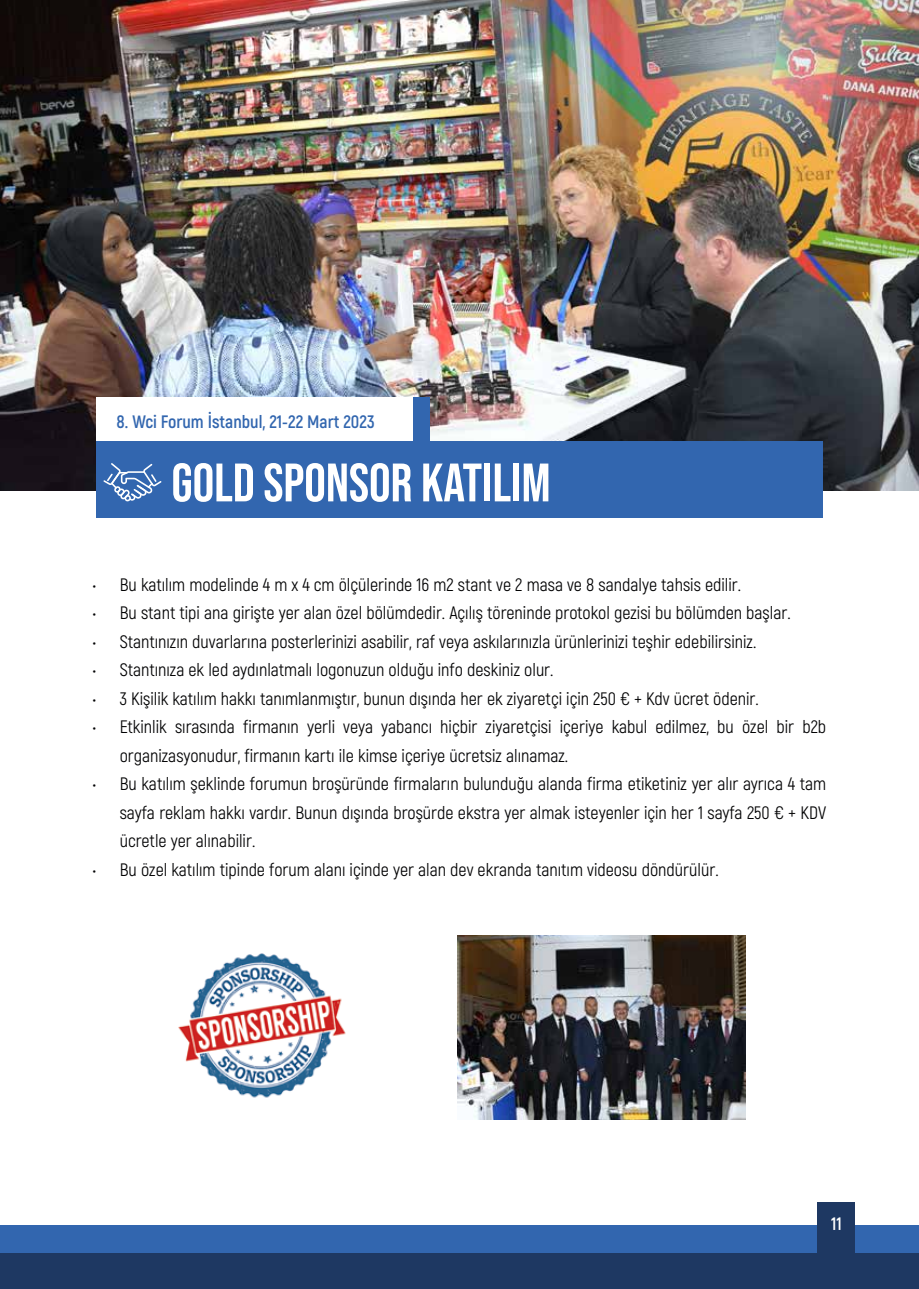
<style>
.page{position:relative;width:919px;height:1289px;background:#fff}
.page>*{position:absolute;margin:0;border:0;box-sizing:border-box;transform-origin:0 0}
.t1{font:700 54px "Bebas Neue Pro";color:#fff}
.t2{font:18px/28.5px "Akrobat";color:#020203}
.t3{font:700 18px "Akrobat";color:#3266af}
.t4{font:700 18px "Akrobat";color:#fff}
</style>
<div class="page">
<div style="left:0;top:1225px;width:918px;height:28px;background:#3266af"></div>
<div style="left:0;top:1253px;width:918px;height:35px;background:#1e3862"></div>
<div style="left:817px;top:1202px;width:38px;height:69px;background:#1e3862"></div>
<img style="left:0;top:0;width:918px;height:491px">
<div style="left:96px;top:441px;width:726px;height:77px;background:#3266af"></div>
<div style="left:96px;top:397px;width:324px;height:44px;background:#fff"></div>
<div style="left:413px;top:397px;width:16px;height:44px;background:#3266af"></div>
<img style="left:458px;top:935px;width:287px;height:184px">
<img style="left:178px;top:953px;width:168px;height:145px">
<svg style="left:103px;top:463px;width:58px;height:38px"></svg>
<p class="t3" style="left:117px;top:410px;width:259px">8. Wci Forum İstanbul, 21-22 Mart 2023</p>
<h1 class="t1" style="left:171px;top:452px;width:380px">GOLD SPONSOR KATILIM</h1>
<p class="t2" style="left:93px;top:570px;width:650px">• Bu katılım modelinde 4 m x 4 cm ölçülerinde 16 m2 stant ve 2 masa ve 8 sandalye tahsis edilir.</p>
<p class="t2" style="left:93px;top:598px;width:699px">• Bu stant tipi ana girişte yer alan özel bölümdedir. Açılış töreninde protokol gezisi bu bölümden başlar.</p>
<p class="t2" style="left:93px;top:627px;width:665px">• Stantınızın duvarlarına posterlerinizi asabilir, raf veya askılarınızla ürünlerinizi teşhir edebilirsiniz.</p>
<p class="t2" style="left:93px;top:655px;width:462px">• Stantınıza ek led aydınlatmalı logonuzun olduğu info deskiniz olur.</p>
<p class="t2" style="left:93px;top:684px;width:667px">• 3 Kişilik katılım hakkı tanımlanmıştır, bunun dışında her ek ziyaretçi için 250 € + Kdv ücret ödenir.</p>
<p class="t2" style="left:120px;top:712px;width:708px;text-indent:-27px">• Etkinlik sırasında firmanın yerli veya yabancı hiçbir ziyaretçisi içeriye kabul edilmez, bu özel bir b2b organizasyonudur, firmanın kartı ile kimse içeriye ücretsiz alınamaz.</p>
<p class="t2" style="left:120px;top:769px;width:708px;text-align:justify;text-indent:-27px">• Bu katılım şeklinde forumun broşüründe firmaların bulunduğu alanda firma etiketiniz yer alır ayrıca 4 tam sayfa reklam hakkı vardır. Bunun dışında broşürde ekstra yer almak isteyenler için her 1 sayfa 250 € + KDV ücretle yer alınabilir.</p>
<p class="t2" style="left:93px;top:855px;width:627px">• Bu özel katılım tipinde forum alanı içinde yer alan dev ekranda tanıtım videosu döndürülür.</p>
<p class="t4" style="left:831px;top:1212px;width:12px">11</p>
</div>
